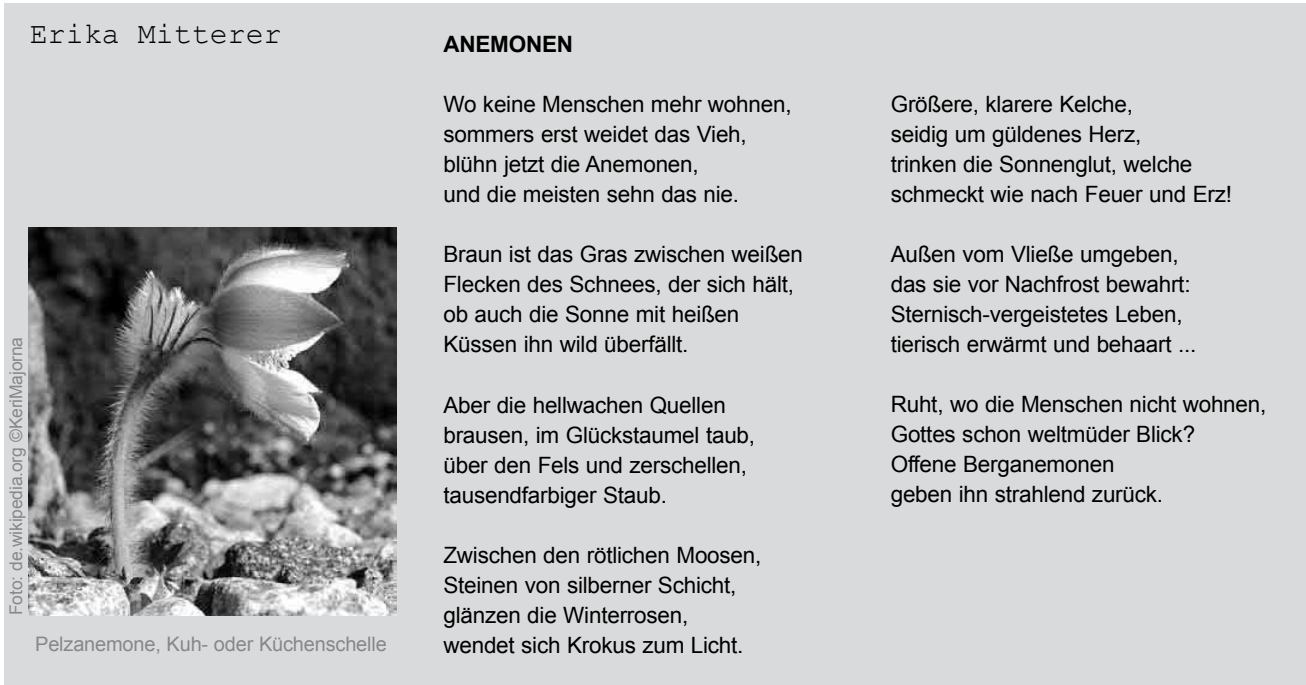
<style>
.page{position:relative;width:1306px;height:685px;background:#fff}
.page>*{position:absolute;margin:0;border:0;box-sizing:border-box;transform-origin:0 0}
.t1{font:30px "Courier New";color:#000}
.t2{font:22.5px/30px "Arial";letter-spacing:-.01em;color:#000}
.t3{font:700 22.5px "Arial";letter-spacing:-.01em;color:#000}
.t4{font:20px "Arial";letter-spacing:-.01em;color:#87888a}
.t5{font:17.5px "Arial";letter-spacing:-.01em;color:#87888a}
</style>
<div class="page">
<div style="left:4px;top:4px;width:1302px;height:681px;background:#d9dadb"></div>
<img style="left:29px;top:227px;width:368px;height:388px">
<h1 class="t1" style="left:30px;top:25px;width:253px">Erika Mitterer</h1>
<p class="t5" style="left:4px;top:615px;width:280px;rotate:-90deg">Foto: de.wikipedia.org ©KeriMajorna</p>
<p class="t4" style="left:35px;top:631px;width:353px">Pelzanemone, Kuh- oder Küchenschelle</p>
<p class="t3" style="left:443px;top:30px;width:131px">ANEMONEN</p>
<p class="t2" style="left:443px;top:90px;width:350px">Wo keine Menschen mehr wohnen, sommers erst weidet das Vieh, blühn jetzt die Anemonen,<br>und die meisten sehn das nie.</p>
<p class="t2" style="left:443px;top:240px;width:361px">Braun ist das Gras zwischen weißen<br>Flecken des Schnees, der sich hält, ob auch die Sonne mit heißen<br>Küssen ihn wild überfällt.</p>
<p class="t2" style="left:443px;top:390px;width:313px">Aber die hellwachen Quellen brausen, im Glückstaumel taub, über den Fels und zerschellen, tausendfarbiger Staub.</p>
<p class="t2" style="left:443px;top:540px;width:319px">Zwischen den rötlichen Moosen,<br>Steinen von silberner Schicht, glänzen die Winterrosen, wendet sich Krokus zum Licht.</p>
<p class="t2" style="left:891px;top:90px;width:343px">Größere, klarere Kelche,<br>seidig um güldenes Herz,<br>trinken die Sonnenglut, welche schmeckt wie nach Feuer und Erz!</p>
<p class="t2" style="left:891px;top:240px;width:307px">Außen vom Vließe umgeben, das sie vor Nachfrost bewahrt:<br>Sternisch-vergeistetes Leben, tierisch erwärmt und behaart ...</p>
<p class="t2" style="left:891px;top:390px;width:377px">Ruht, wo die Menschen nicht wohnen,<br>Gottes schon weltmüder Blick?<br>Offene Berganemonen<br>geben ihn strahlend zurück.</p>
</div>
